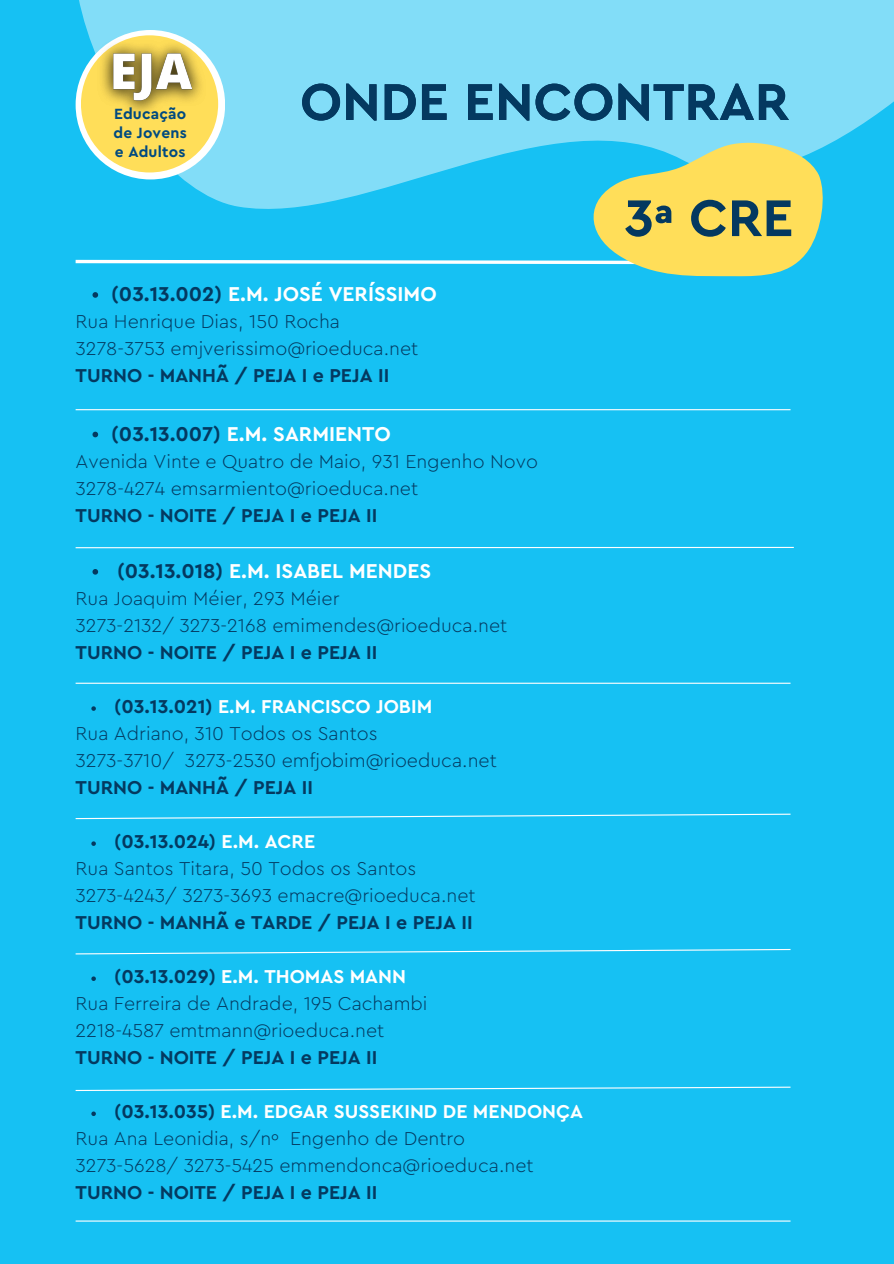
<style>
.page{position:relative;width:894px;height:1264px;background:#fff}
.page>*{position:absolute;margin:0;border:0;box-sizing:border-box;transform-origin:0 0}
.t1{font:700 54px "Cera Pro";color:#043960}
.t2{font:700 21px "Cera Pro";color:#fff}
.t3{font:300 19.5px/27px "Cera Pro";color:#043960}
.t4{font:700 19.5px "Cera Pro";color:#fff}
.t5{font:700 19.5px "Cera Pro";color:#043960}
.t6{font:700 15.45px "Cera Pro";letter-spacing:.01em;color:#014a80}
.s1{color:#043960}
.s2{font-weight:700}
.s3{color:#fff}
</style>
<div class="page">
<div style="left:0;top:0;width:893px;height:1263px;background:#16c1f3"></div>
<svg style="left:75px;top:0;width:818px;height:296px;fill:#82ddf8"></svg>
<svg style="left:75px;top:258px;width:492px;height:8px"></svg>
<svg style="left:567px;top:74px;width:282px;height:222px"></svg>
<svg style="left:92px;top:292px;width:6px;height:6px"></svg>
<svg style="left:92px;top:431px;width:6px;height:6px"></svg>
<svg style="left:92px;top:569px;width:6px;height:5px"></svg>
<svg style="left:91px;top:706px;width:5px;height:4px"></svg>
<svg style="left:91px;top:841px;width:5px;height:4px"></svg>
<svg style="left:91px;top:976px;width:5px;height:4px"></svg>
<svg style="left:91px;top:1111px;width:5px;height:4px"></svg>
<hr style="left:76px;top:409px;width:714px;height:1px;background:#fff">
<hr style="left:76px;top:682px;width:714px;height:1px;background:#fff">
<svg style="left:75px;top:813px;width:716px;height:6px"></svg>
<svg style="left:75px;top:949px;width:716px;height:6px"></svg>
<svg style="left:75px;top:1086px;width:716px;height:5px"></svg>
<hr style="left:76px;top:1220px;width:714px;height:1px;background:#fff">
<div style="left:76px;top:30px;width:149px;height:149px;background:#fff;border-radius:50%"></div>
<div style="left:81px;top:35px;width:137px;height:137px;background:#ffde59;border-radius:50%"></div>
<img style="left:92px;top:32px;width:122px;height:80px">
<hr style="left:76px;top:547px;width:717px;height:1px;background:#fff">
<h2 class="t6" style="left:114px;top:106px;width:74px">Educação</h2>
<p class="t6" style="left:113px;top:125px;width:75px">de Jovens</p>
<h2 class="t6" style="left:115px;top:144px;width:72px">e Adultos</h2>
<p class="t1" style="left:300px;top:76px;width:490px">ONDE ENCONTRAR</p>
<h2 class="t1" style="left:624px;top:192px;width:170px">3ª CRE</h2>
<p class="t2" style="left:111px;top:284px;width:327px"><span class="s1">(03.13.002)</span> E.M. JOSÉ VERÍSSIMO</p>
<p class="t3" style="left:76px;top:308px;width:344px">Rua Henrique Dias, 150 Rocha<br>3278-3753 emjverissimo@rioeduca.net<br><span class="s2">TURNO - MANHÃ / PEJA I e PEJA II</span></p>
<p class="t2" style="left:111px;top:424px;width:281px"><span class="s1">(03.13.007)</span> E.M. SARMIENTO</p>
<h1 class="t3" style="left:76px;top:448px;width:464px">Avenida Vinte e Quatro de Maio, 931 Engenho Novo</h1>
<h1 class="t3" style="left:76px;top:475px;width:344px">3278-4274 emsarmiento@rioeduca.net</h1>
<p class="t5" style="left:76px;top:506px;width:303px">TURNO - NOITE / PEJA I e PEJA II</p>
<h1 class="t2" style="left:117px;top:561px;width:315px"><span class="s1">(03.13.018)</span> E.M. ISABEL MENDES</h1>
<p class="t3" style="left:76px;top:585px;width:433px">Rua Joaquim Méier, 293 Méier<br>3273-2132/ 3273-2168 emimendes@rioeduca.net<br><span class="s2">TURNO - NOITE / PEJA I e PEJA II</span></p>
<h2 class="t4" style="left:114px;top:697px;width:319px"><span class="s1">(03.13.021)</span> E.M. FRANCISCO JOBIM</h2>
<p class="t3" style="left:76px;top:720px;width:422px">Rua Adriano, 310 Todos os Santos<br>3273-3710/ 3273-2530 emfjobim@rioeduca.net<br><span class="s2">TURNO - MANHÃ / PEJA II</span></p>
<h2 class="t5" style="left:114px;top:832px;width:202px">(03.13.024) <span class="s3">E.M. ACRE</span></h2>
<p class="t3" style="left:76px;top:855px;width:401px">Rua Santos Titara, 50 Todos os Santos<br>3273-4243/ 3273-3693 emacre@rioeduca.net<br><span class="s2">TURNO - MANHÃ e TARDE / PEJA I e PEJA II</span></p>
<h2 class="t4" style="left:114px;top:967px;width:293px"><span class="s1">(03.13.029)</span> E.M. THOMAS MANN</h2>
<p class="t3" style="left:76px;top:990px;width:353px">Rua Ferreira de Andrade, 195 Cachambi<br>2218-4587 emtmann@rioeduca.net<br><span class="s2">TURNO - NOITE / PEJA I e PEJA II</span></p>
<h2 class="t4" style="left:114px;top:1102px;width:470px"><span class="s1">(03.13.035)</span> E.M. EDGAR SUSSEKIND DE MENDONÇA</h2>
<p class="t3" style="left:76px;top:1125px;width:459px">Rua Ana Leonidia, s/nº Engenho de Dentro<br>3273-5628/ 3273-5425 emmendonca@rioeduca.net<br><span class="s2">TURNO - NOITE / PEJA I e PEJA II</span></p>
</div>
